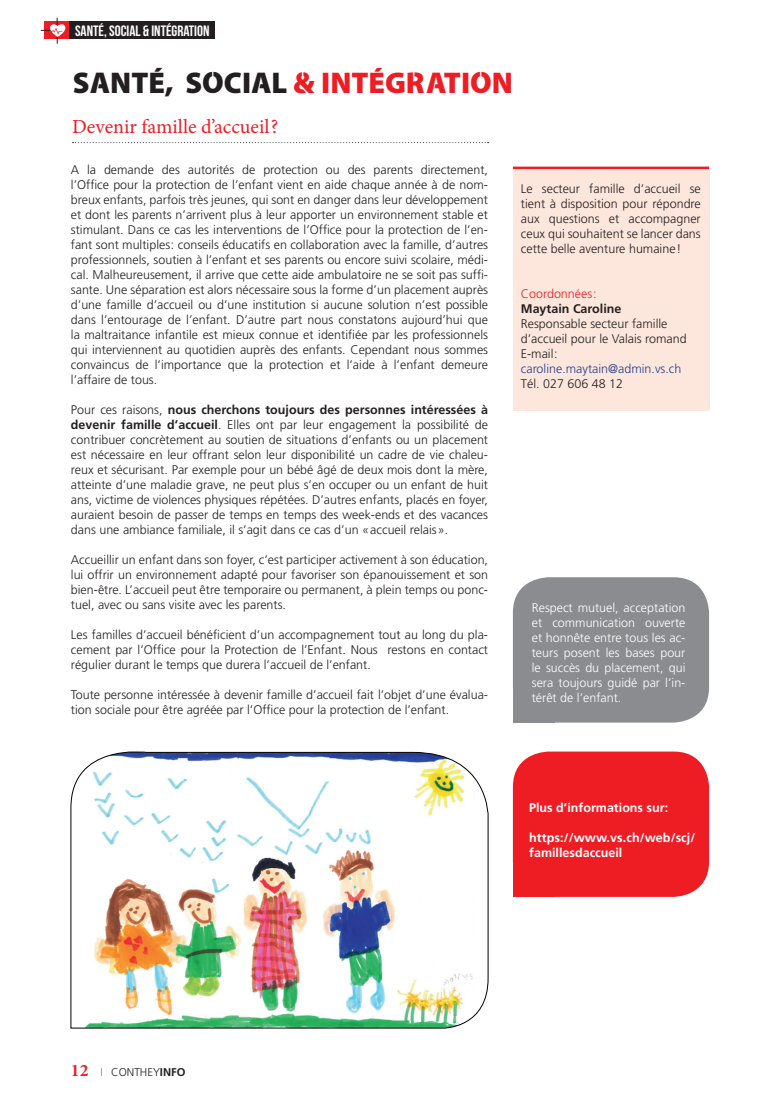
<style>
.page{position:relative;width:780px;height:1099px;background:#fff}
.page>*{position:absolute;margin:0;border:0;box-sizing:border-box;transform-origin:0 0}
.t1{font:900 30px "Cleanvertising";color:#231f20}
.t2{font:20px "Minion Pro";color:#ee1d23}
.t3{font:15px "Bebas Neue";color:#fff}
.t4{font:300 12.5px/15px "Frutiger";color:#231f20;text-align:justify}
.t5{font:300 12.5px/15px "Frutiger";color:#fff;text-align:justify}
.t6{font:700 12.5px/15px "Frutiger";color:#fff}
.t7{font:300 12.5px "Frutiger";color:#253f8e}
.t8{font:700 12.5px "Frutiger";color:#231f20}
.t9{font:300 12.5px "Frutiger";color:#ee1d23}
.t10{font:300 11.25px "Frutiger";color:#231f20}
.s1{color:#ee1d23}
.s2{font-weight:700}
.s3{font-family:"Minion Pro";font-weight:700;font-size:17.5px;color:#ee1d23}
</style>
<div class="page">
<svg style="left:73px;top:142px;width:415px;height:1px"></svg>
<div style="left:513px;top:168px;width:196px;height:243px;background:#fde7dc"></div>
<hr style="left:513px;top:167px;width:196px;height:2px;background:#ee1d23">
<img style="left:70px;top:751px;width:418px;height:277px">
<div style="left:513px;top:751px;width:196px;height:145px;background:#ee1d23;border-radius:35px"></div>
<div style="left:513px;top:853px;width:41px;height:43px;background:#ee1d23"></div>
<div style="left:513px;top:577px;width:196px;height:145px;background:#8a8c8f;border-radius:35px"></div>
<div style="left:513px;top:679px;width:41px;height:43px;background:#8a8c8f"></div>
<div style="left:69px;top:22px;width:146px;height:17px;background:#231f20"></div>
<div style="left:45px;top:22px;width:24px;height:17px;background:#ee1d23"></div>
<svg style="left:41px;top:18px;width:24px;height:26px"></svg>
<p class="t3" style="left:75px;top:22px;width:136px">SANTÉ, SOCIAL &amp; INTÉGRATION</p>
<h1 class="t1" style="left:73px;top:59px;width:441px">SANTÉ, SOCIAL <span class="s1">&amp; INTÉGRATION</span></h1>
<h2 class="t2" style="left:72px;top:113px;width:208px">Devenir famille d’accueil?</h2>
<p class="t4" style="left:71px;top:162px;width:418px">A la demande des autorités de protection ou des parents directement, l’Office pour la protection de l’enfant vient en aide chaque année à de nom&shy;breux enfants, parfois très jeunes, qui sont en danger dans leur développement et dont les parents n’arrivent plus à leur apporter un environnement stable et stimulant. Dans ce cas les interventions de l’Office pour la protection de l’en&shy;fant sont multiples: conseils éducatifs en collaboration avec la famille, d’autres professionnels, soutien à l’enfant et ses parents ou encore suivi scolaire, médi&shy;cal. Malheureusement, il arrive que cette aide ambulatoire ne se soit pas suffi&shy;sante. Une séparation est alors nécessaire sous la forme d’un placement auprès d’une famille d’accueil ou d’une institution si aucune solution n’est possible dans l’entourage de l’enfant. D’autre part nous constatons aujourd’hui que la maltraitance infantile est mieux connue et identifiée par les professionnels qui interviennent au quotidien auprès des enfants. Cependant nous sommes convaincus de l’importance que la protection et l’aide à l’enfant demeure l’affaire de tous.</p>
<p class="t4" style="left:71px;top:402px;width:418px">Pour ces raisons, <span class="s2">nous cherchons toujours des personnes intéressées à devenir famille d’accueil</span>. Elles ont par leur engagement la possibilité de contribuer concrètement au soutien de situations d’enfants ou un placement est nécessaire en leur offrant selon leur disponibilité un cadre de vie chaleu&shy;reux et sécurisant. Par exemple pour un bébé âgé de deux mois dont la mère, atteinte d’une maladie grave, ne peut plus s’en occuper ou un enfant de huit ans, victime de violences physiques répétées. D’autres enfants, placés en foyer, auraient besoin de passer de temps en temps des week-ends et des vacances dans une ambiance familiale, il s’agit dans ce cas d’un «accueil relais».</p>
<p class="t4" style="left:71px;top:552px;width:418px">Accueillir un enfant dans son foyer, c’est participer activement à son éducation, lui offrir un environnement adapté pour favoriser son épanouissement et son bien-être. L’accueil peut être temporaire ou permanent, à plein temps ou ponc&shy;tuel, avec ou sans visite avec les parents.</p>
<p class="t4" style="left:71px;top:627px;width:418px">Les familles d’accueil bénéficient d’un accompagnement tout au long du pla&shy;cement par l’Office pour la Protection de l’Enfant. Nous restons en contact régulier durant le temps que durera l’accueil de l’enfant.</p>
<p class="t4" style="left:71px;top:687px;width:418px">Toute personne intéressée à devenir famille d’accueil fait l’objet d’une évalua&shy;tion sociale pour être agréée par l’Office pour la protection de l’enfant.</p>
<p class="t4" style="left:521px;top:181px;width:181px">Le secteur famille d’accueil se tient à disposition pour répondre aux questions et accompagner ceux qui souhaitent se lancer dans cette belle aventure humaine!</p>
<p class="t9" style="left:521px;top:287px;width:77px">Coordonnées:</p>
<p class="t8" style="left:521px;top:301px;width:102px">Maytain Caroline</p>
<p class="t4" style="left:521px;top:316px;width:167px;text-align:left">Responsable secteur famille d’accueil pour le Valais romand<br>E-mail:</p>
<p class="t7" style="left:521px;top:362px;width:162px">caroline.maytain@admin.vs.ch</p>
<p class="t4" style="left:521px;top:376px;width:104px">Tél. 027 606 48 12</p>
<p class="t5" style="left:531px;top:600px;width:155px">Respect mutuel, acceptation et communication ouverte et honnête entre tous les ac&shy;teurs posent les bases pour le succès du placement, qui sera toujours guidé par l’in&shy;térêt de l’enfant.</p>
<p class="t6" style="left:529px;top:800px;width:140px">Plus d’informations sur:</p>
<p class="t6" style="left:529px;top:830px;width:168px">https://www.vs.ch/web/scj/ famillesdaccueil</p>
<p class="t10" style="left:71px;top:1065px;width:116px"><span class="s3">12</span> <sup>|</sup> CONTHEY<span class="s2">INFO</span></p>
</div>
